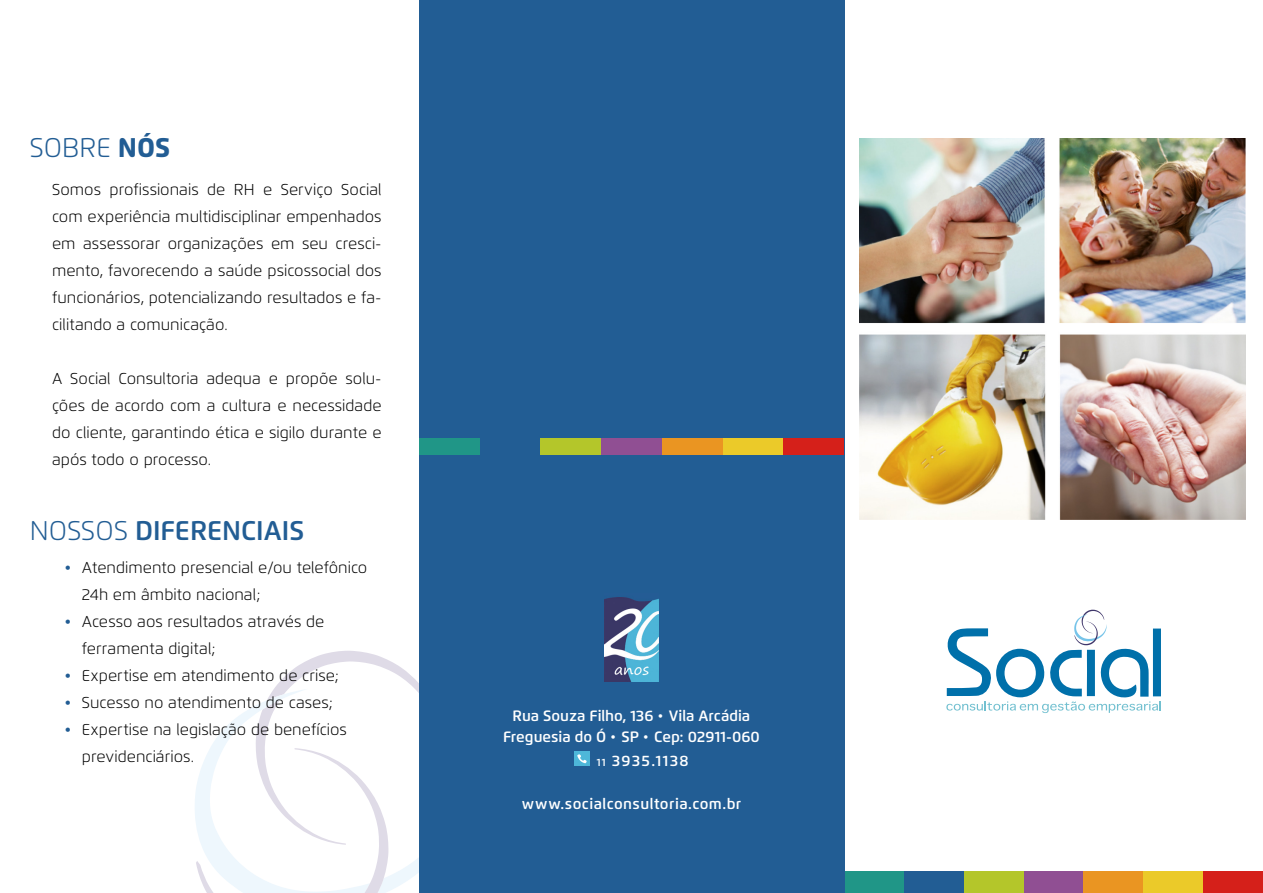
<style>
.page{position:relative;width:1263px;height:893px;background:#fff}
.page>*{position:absolute;margin:0;border:0;box-sizing:border-box;transform-origin:0 0}
.t1{font:600 27px "Flexo W01";color:#225d94}
.t2{font:300 27px "Flexo W01";color:#225d94}
.t3{font:300 15.75px/27px "Flexo W01";color:#000}
.t4{font:600 15px/21px "Flexo W01";letter-spacing:.01em;color:#fff;text-align:center}
.t5{font:600 15px "Flexo W01";letter-spacing:.03em;color:#fff}
.t6{font:600 15px "Flexo W01";letter-spacing:.09em;color:#fff}
.s1{font-weight:800}
.s2{font-weight:300}
.s3{color:#225d94}
.s4{font-family:"Maven Pro";font-weight:400}
.s5{font-size:10.5px}
</style>
<div class="page">
<svg style="left:196px;top:651px;width:223px;height:242px"></svg>
<div style="left:844px;top:872px;width:60px;height:21px;background:#209687"></div>
<div style="left:904px;top:872px;width:60px;height:21px;background:#225d94"></div>
<div style="left:964px;top:872px;width:60px;height:21px;background:#b4c62a"></div>
<div style="left:1024px;top:872px;width:59px;height:21px;background:#904f93"></div>
<div style="left:1083px;top:872px;width:60px;height:21px;background:#ea9522"></div>
<div style="left:1143px;top:872px;width:60px;height:21px;background:#ebca29"></div>
<div style="left:1203px;top:872px;width:60px;height:21px;background:#d5201a"></div>
<div style="left:419px;top:0;width:425px;height:893px;background:#225d94"></div>
<div style="left:419px;top:438px;width:61px;height:16px;background:#209687"></div>
<div style="left:540px;top:438px;width:61px;height:16px;background:#b4c62a"></div>
<div style="left:601px;top:438px;width:61px;height:16px;background:#904f93"></div>
<div style="left:662px;top:438px;width:61px;height:16px;background:#ea9522"></div>
<div style="left:723px;top:438px;width:60px;height:16px;background:#ebca29"></div>
<div style="left:783px;top:438px;width:61px;height:16px;background:#d5201a"></div>
<svg style="left:946px;top:610px;width:215px;height:103px"></svg>
<img style="left:860px;top:139px;width:386px;height:380px">
<img style="left:605px;top:597px;width:53px;height:84px">
<div style="left:574px;top:752px;width:15px;height:14px;background:#4eb7d9"></div>
<svg style="left:577px;top:754px;width:10px;height:9px"></svg>
<h1 class="t2" style="left:30px;top:132px;width:142px">SOBRE <span class="s1">NÓS</span></h1>
<p class="t3" style="left:52px;top:176px;width:331px;text-align:justify">Somos profissionais de RH e Serviço Social com experiência multidisciplinar empenhados em assessorar organizações em seu cresci&shy;mento, favorecendo a saúde psicossocial dos funcionários, potencializando resultados e fa&shy;cilitando a comunicação.</p>
<p class="t3" style="left:52px;top:365px;width:331px;text-align:justify">A Social Consultoria adequa e propõe solu&shy;ções de acordo com a cultura e necessidade do cliente, garantindo ética e sigilo durante e após todo o processo.</p>
<h1 class="t1" style="left:30px;top:514px;width:276px"><span class="s2">NOSSOS</span> DIFERENCIAIS</h1>
<p class="t3" style="left:82px;top:554px;width:287px;text-indent:-17px"><span class="s3">•</span> Atendimento presencial e/ou telefônico<br>24h em âmbito nacional;</p>
<p class="t3" style="left:82px;top:608px;width:244px;text-indent:-17px"><span class="s3">•</span> Acesso aos resultados através de ferramenta digital;</p>
<p class="t3" style="left:65px;top:662px;width:275px"><span class="s3">•</span> Expertise em atendimento de crise;</p>
<p class="t3" style="left:65px;top:689px;width:269px"><span class="s3">•</span> Sucesso no atendimento de cases;</p>
<p class="t3" style="left:82px;top:716px;width:267px;text-indent:-17px"><span class="s3">•</span> Expertise na legislação de benefícios previdenciários.</p>
<p class="t4" style="left:503px;top:705px;width:258px">Rua Souza Filho, 136 <span class="s4">•</span> Vila Arcádia<br>Freguesia do Ó <span class="s4">•</span> SP <span class="s4">•</span> Cep: 02911-060</p>
<p class="t6" style="left:597px;top:752px;width:93px"><span class="s5">11</span> 3935.1138</p>
<p class="t5" style="left:522px;top:794px;width:221px">www.socialconsultoria.com.br</p>
</div>
